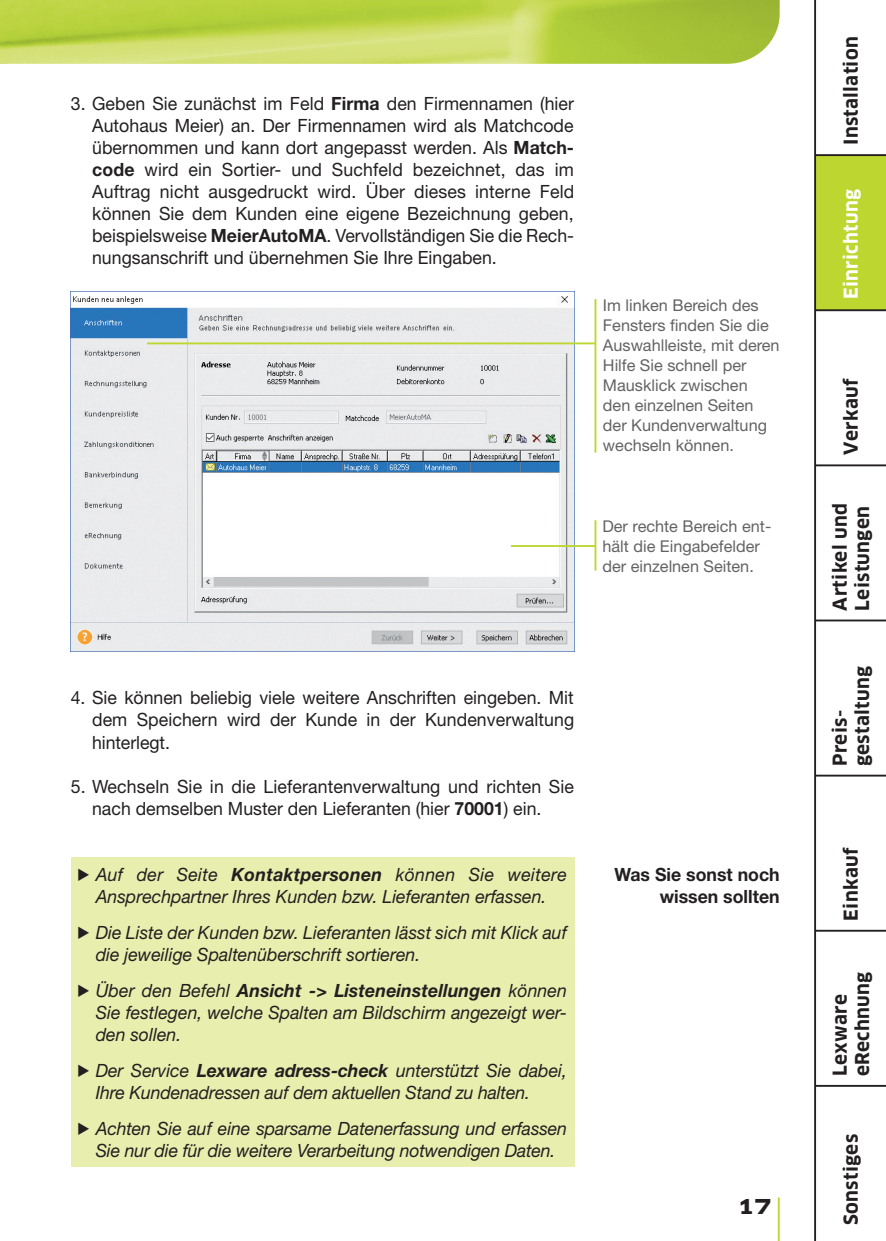
<style>
.page{position:relative;width:886px;height:1241px;background:#fff}
.page>*{position:absolute;margin:0;border:0;box-sizing:border-box;transform-origin:0 0}
.t1{font:700 20px "Clan Pro Extd";color:#231f20}
.t2{font:700 18.75px/22.5px "Clan Pro";letter-spacing:.015em;color:#231f20}
.t3{font:700 18.75px "Clan Pro";letter-spacing:.015em;color:#fff}
.Copy_Aufzählung{font:18.25px/22px "Helvetica Neue LT Std";color:#231f20;text-align:justify}
.Copy_Kasten_Tab{font:italic 18.25px/22px "Helvetica Neue LT Std";color:#231f20;text-align:center}
.Subline_rechts{font:700 18.25px/22px "Helvetica Neue LT Std";color:#231f20;text-align:right}
.Screen-Text_links{font:16.25px/20px "Helvetica Neue LT Std";color:#636366}
.s1{font-weight:700}
</style>
<div class="page">
<img style="left:0;top:0;width:780px;height:64px">
<div style="left:815px;top:155px;width:71px;height:155px;background:#bed630"></div>
<hr style="left:778px;top:1197px;width:2px;height:43px;background:#bed630">
<hr style="left:815px;top:154px;width:71px;height:2px;background:#231f20">
<hr style="left:815px;top:309px;width:71px;height:2px;background:#231f20">
<hr style="left:814px;top:0;width:2px;height:1240px;background:#231f20">
<hr style="left:815px;top:464px;width:71px;height:2px;background:#231f20">
<hr style="left:815px;top:619px;width:71px;height:2px;background:#231f20">
<hr style="left:815px;top:774px;width:71px;height:2px;background:#231f20">
<hr style="left:815px;top:929px;width:71px;height:2px;background:#231f20">
<hr style="left:815px;top:1084px;width:71px;height:2px;background:#231f20">
<div style="left:71px;top:856px;width:503px;height:309px;background:#e7eeae"></div>
<img style="left:71px;top:291px;width:503px;height:360px">
<hr style="left:594px;top:299px;width:2px;height:153px;background:#bed630">
<hr style="left:147px;top:342px;width:448px;height:2px;background:#bed630">
<hr style="left:594px;top:520px;width:2px;height:50px;background:#bed630">
<hr style="left:511px;top:545px;width:84px;height:2px;background:#bed630">
<p class="Copy_Aufzählung" style="left:92px;top:92px;width:484px;text-indent:-21px">3. Geben Sie zunächst im Feld <span class="s1">Firma</span> den Firmennamen (hier Autohaus Meier) an. Der Firmennamen wird als Matchcode übernommen und kann dort angepasst werden. Als <span class="s1">Match&shy;code</span> wird ein Sortier- und Suchfeld bezeichnet, das im Auftrag nicht ausgedruckt wird. Über dieses interne Feld können Sie dem Kunden eine eigene Bezeichnung geben, beispielsweise <span class="s1">MeierAutoMA</span>. Vervollständigen Sie die Rech&shy;nungsanschrift und übernehmen Sie Ihre Eingaben.</p>
<p class="Screen-Text_links" style="left:603px;top:295px;width:157px">Im linken Bereich des</p>
<p class="Screen-Text_links" style="left:603px;top:315px;width:178px">Fensters finden Sie die<br>Auswahlleiste, mit deren<br>Hilfe Sie schnell per</p>
<p class="Screen-Text_links" style="left:603px;top:375px;width:146px">Mausklick zwischen</p>
<p class="Screen-Text_links" style="left:603px;top:395px;width:152px">den einzelnen Seiten</p>
<p class="Screen-Text_links" style="left:603px;top:415px;width:166px">der Kundenverwaltung</p>
<p class="Screen-Text_links" style="left:603px;top:435px;width:132px">wechseln können.</p>
<p class="Screen-Text_links" style="left:602px;top:516px;width:170px">Der rechte Bereich ent-</p>
<p class="Screen-Text_links" style="left:602px;top:536px;width:159px">hält die Eingabefelder</p>
<p class="Screen-Text_links" style="left:602px;top:556px;width:153px">der einzelnen Seiten.</p>
<p class="Copy_Aufzählung" style="left:92px;top:686px;width:483px;text-indent:-21px">4. Sie können beliebig viele weitere Anschriften eingeben. Mit dem Speichern wird der Kunde in der Kundenverwaltung hinterlegt.</p>
<p class="Copy_Aufzählung" style="left:92px;top:774px;width:483px;text-indent:-21px">5. Wechseln Sie in die Lieferantenverwaltung und richten Sie nach demselben Muster den Lieferanten (hier <span class="s1">70001</span>) ein.</p>
<p class="Copy_Kasten_Tab" style="left:74px;top:862px;width:494px">◆Auf der Seite <span class="s1">Kontaktpersonen</span> können Sie weitere<br>Ansprechpartner Ihres Kunden bzw. Lieferanten erfassen.</p>
<p class="Copy_Kasten_Tab" style="left:96px;top:920px;width:473px;text-align:left;text-indent:-21px">◆ Die Liste der Kunden bzw. Lieferanten lässt sich mit Klick auf die jeweilige Spaltenüberschrift sortieren.</p>
<p class="Copy_Kasten_Tab" style="left:96px;top:979px;width:473px;text-align:justify;text-indent:-21px">◆Über den Befehl <span class="s1">Ansicht -&gt; Listeneinstellungen</span> können Sie festlegen, welche Spalten am Bildschirm angezeigt wer&shy;den sollen.</p>
<p class="Copy_Kasten_Tab" style="left:96px;top:1059px;width:473px;text-align:left;text-indent:-21px">◆ Der Service <span class="s1">Lexware adress-check</span> unterstützt Sie dabei,<br>Ihre Kundenadressen auf dem aktuellen Stand zu halten.</p>
<p class="Copy_Kasten_Tab" style="left:74px;top:1117px;width:494px">◆Achten Sie auf eine sparsame Datenerfassung und erfassen<br>Sie nur die für die weitere Verarbeitung notwendigen Daten.</p>
<p class="Subline_rechts" style="left:614px;top:862px;width:167px">Was Sie sonst noch wissen sollten</p>
<p class="t1" style="left:737px;top:1194px;width:36px">17</p>
<p class="t2" style="left:840px;top:145px;width:110px;rotate:-90deg">Installation</p>
<p class="t3" style="left:840px;top:299px;width:111px;rotate:-90deg">Einrichtung</p>
<p class="t2" style="left:840px;top:455px;width:78px;rotate:-90deg">Verkauf</p>
<p class="t2" style="left:829px;top:610px;width:109px;rotate:-90deg">Artikel und<br>Leistungen</p>
<p class="t2" style="left:829px;top:766px;width:102px;rotate:-90deg">Preis&shy;gestaltung</p>
<p class="t2" style="left:840px;top:920px;width:74px;rotate:-90deg">Einkauf</p>
<p class="t2" style="left:829px;top:1076px;width:106px;rotate:-90deg">Lexware eRechnung</p>
<p class="t2" style="left:840px;top:1224px;width:92px;rotate:-90deg">Sonstiges</p>
</div>
